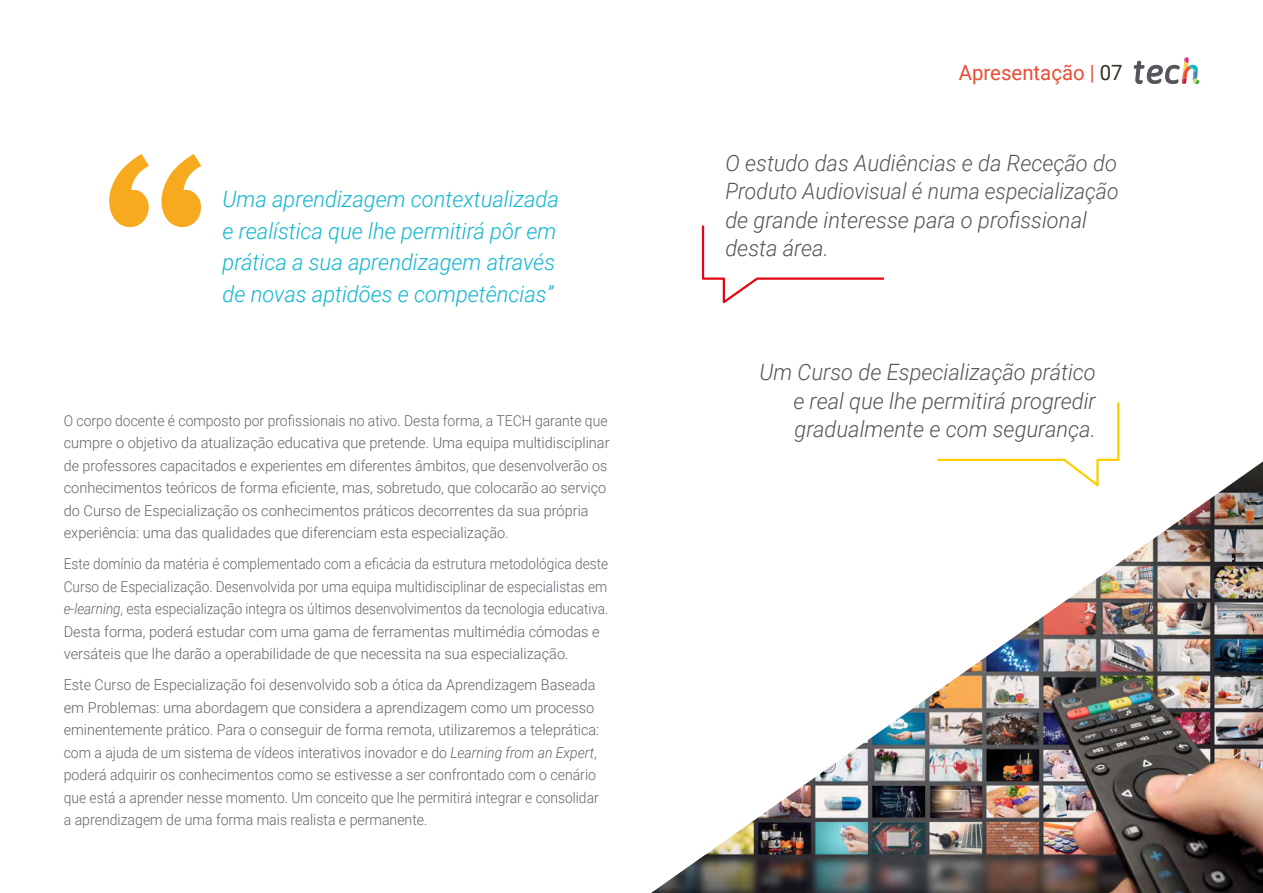
<style>
.page{position:relative;width:1263px;height:893px;background:#fff}
.page>*{position:absolute;margin:0;border:0;box-sizing:border-box;transform-origin:0 0}
.t1{font:italic 300 22.5px/28.5px "Roboto";color:#52555b;text-align:justify}
.t2{font:italic 300 22.5px/31.5px "Roboto";color:#0fb6cf}
.t3{font:21px "Roboto";color:#e94d35}
.t4{font:300 15px/22.5px "Roboto";color:#61646a;scale:.95 1}
.t5{font:300 15px/22.5px "Roboto";color:#61646a;scale:.93 1}
.t6{font:300 15px/22.5px "Roboto";color:#61646a;scale:.91 1}
.s1{font-style:italic}
.s2{color:#312e20}
</style>
<div class="page">
<img style="left:651px;top:461px;width:612px;height:432px">
<svg style="left:935px;top:402px;width:185px;height:88px"></svg>
<svg style="left:701px;top:225px;width:183px;height:79px"></svg>
<svg style="left:1134px;top:57px;width:65px;height:27px"></svg>
<svg style="left:109px;top:154px;width:92px;height:73px"></svg>
<h1 class="t2" style="left:223px;top:183px;width:338px">Uma aprendizagem contextualizada e realística que lhe permitirá pôr em prática a sua aprendizagem através de novas aptidões e competências”</h1>
<p class="t5" style="left:64px;top:409px;width:588px">O corpo docente é composto por profissionais no ativo. Desta forma, a TECH garante que cumpre o objetivo da atualização educativa que pretende. Uma equipa multidisciplinar de professores capacitados e experientes em diferentes âmbitos, que desenvolverão os conhecimentos teóricos de forma eficiente, mas, sobretudo, que colocarão ao serviço do Curso de Especialização os conhecimentos práticos decorrentes da sua própria experiência: uma das qualidades que diferenciam esta especialização.</p>
<p class="t6" style="left:64px;top:552px;width:600px">Este domínio da matéria é complementado com a eficácia da estrutura metodológica deste Curso de Especialização. Desenvolvida por uma equipa multidisciplinar de especialistas em <span class="s1">e-learning</span>, esta especialização integra os últimos desenvolvimentos da tecnologia educativa.<br>Desta forma, poderá estudar com uma gama de ferramentas multimédia cómodas e versáteis que lhe darão a operabilidade de que necessita na sua especialização.</p>
<p class="t4" style="left:64px;top:673px;width:565px">Este Curso de Especialização foi desenvolvido sob a ótica da Aprendizagem Baseada em Problemas: uma abordagem que considera a aprendizagem como um processo eminentemente prático. Para o conseguir de forma remota, utilizaremos a teleprática: com a ajuda de um sistema de vídeos interativos inovador e do <span class="s1">Learning from an Expert</span>, poderá adquirir os conhecimentos como se estivesse a ser confrontado com o cenário que está a aprender nesse momento. Um conceito que lhe permitirá integrar e consolidar a aprendizagem de uma forma mais realista e permanente.</p>
<h2 class="t3" style="left:959px;top:57px;width:165px">Apresentação | <span class="s2">07</span></h2>
<h1 class="t1" style="left:725px;top:148px;width:395px;text-align:left">O estudo das Audiências e da Receção do Produto Audiovisual é numa especialização de grande interesse para o profissional desta área.</h1>
<h1 class="t1" style="left:793px;top:357px;width:304px;text-indent:-34px">Um Curso de Especialização prático e real que lhe permitirá progredir gradualmente e com segurança.</h1>
</div>
